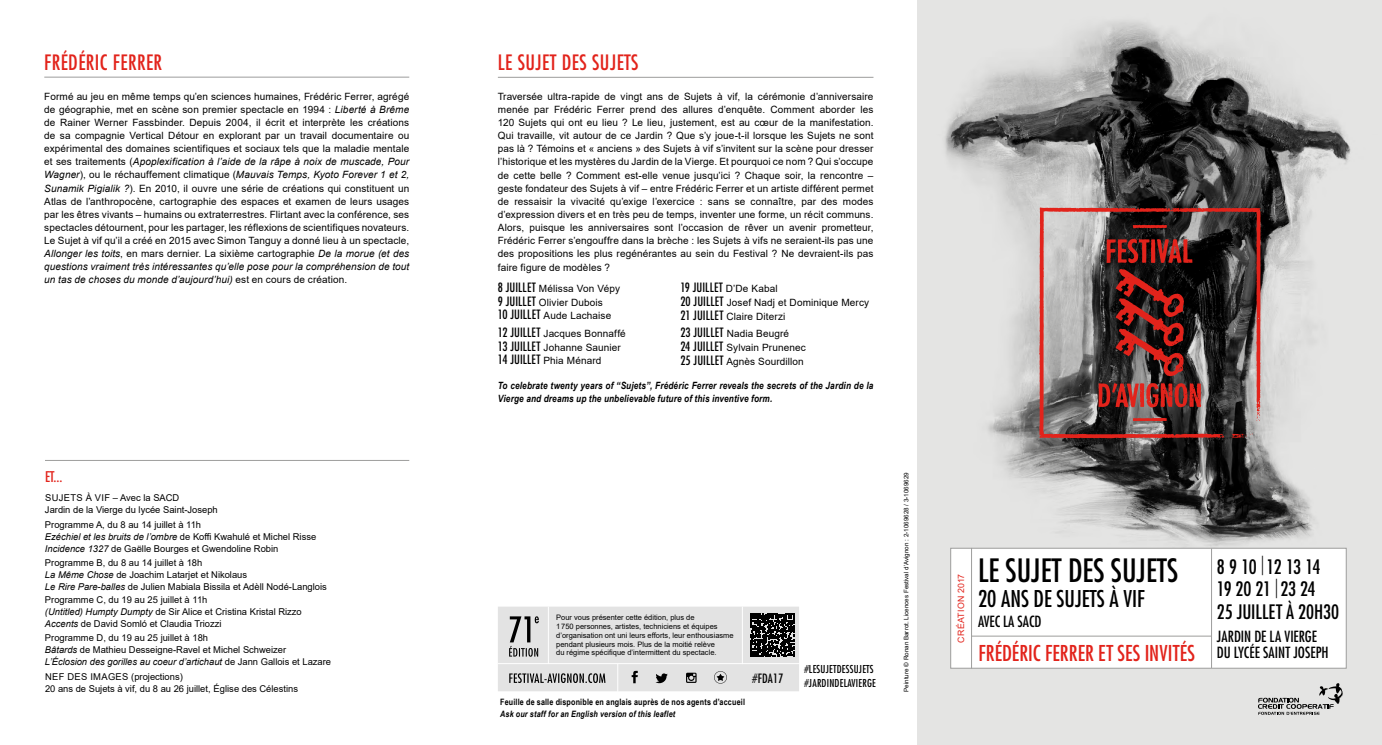
<style>
.page{position:relative;width:1382px;height:745px;background:#fff}
.page>*{position:absolute;margin:0;border:0;box-sizing:border-box;transform-origin:0 0}
.t1{font:condensed 31.25px "Futura LT";color:#000}
.t2{font:condensed 22.5px "Futura LT";color:#000}
.t3{font:condensed 21.25px "Futura LT";letter-spacing:.005em;color:#e2231b}
.t4{font:condensed 20.62px "Futura LT";letter-spacing:.02em;color:#e2231b}
.t5{font:condensed 19.38px/22.5px "Futura LT";letter-spacing:-.01em;color:#000}
.t6{font:condensed 15px/16.2px "Futura LT";color:#000}
.t7{font:condensed 14.38px "Futura LT";color:#e2231b}
.t8{font:500 condensed 12.5px "Futura LT Pro";color:#000}
.t9{font:condensed 12.5px "Futura LT";letter-spacing:.02em;color:#000}
.t10{font:condensed 10.62px/13.8px "Futura LT";letter-spacing:.02em;color:#000}
.t11{font:10px/13.1px "Arial";letter-spacing:.01em;color:#000}
.t12{font:italic 700 10px/13.1px "Arial Narrow";letter-spacing:.015em;color:#000}
.t13{font:9.38px/11.9px "Arial";color:#000}
.t14{font:700 8.75px "Arial Narrow";letter-spacing:.02em;color:#000}
.t15{font:italic 700 8.75px "Arial Narrow";letter-spacing:.02em;color:#000}
.t16{font:8.75px "Arial";letter-spacing:.035em;color:#e2231b}
.t17{font:7.5px/8.8px "Arial";color:#000}
.t18{font:6.25px "Arial";color:#000}
.s1{font-style:italic}
.s2{font-family:"Futura LT Pro";font-weight:500;font-stretch:condensed;font-size:12.5px}
.s3{font-family:"Arial";font-weight:400;font-stretch:normal;font-size:10px}
</style>
<div class="page">
<svg style="left:918px;top:0;width:464px;height:744px;fill:#e4e4e3"></svg>
<svg style="left:1039px;top:207px;width:222px;height:231px"></svg>
<svg style="left:1231px;top:433px;width:22px;height:4px"></svg>
<svg style="left:1133px;top:225px;width:34px;height:3px"></svg>
<svg style="left:1133px;top:417px;width:34px;height:4px"></svg>
<svg style="left:1098px;top:382px;width:103px;height:25px"></svg>
<svg style="left:1106px;top:238px;width:86px;height:138px"></svg>
<svg style="left:1258px;top:682px;width:85px;height:32px"></svg>
<div style="left:950px;top:547px;width:396px;height:121px;background:#fff;border:1px solid #9d9d9c"></div>
<hr style="left:971px;top:635px;width:240px;height:1px;background:#9d9d9c">
<hr style="left:971px;top:547px;width:1px;height:121px;background:#9d9d9c">
<hr style="left:1211px;top:548px;width:1px;height:119px;background:#9d9d9c">
<hr style="left:498px;top:77px;width:375px;height:1px;background:#9d9d9c">
<hr style="left:44px;top:77px;width:365px;height:1px;background:#9d9d9c">
<hr style="left:45px;top:460px;width:364px;height:1px;background:#9d9d9c">
<svg style="left:498px;top:606px;width:301px;height:85px"></svg>
<h3 class="t4" style="left:44px;top:50px;width:119px">FRÉDÉRIC FERRER</h3>
<p class="t11" style="left:44px;top:89px;width:367px;text-align:justify">Formé au jeu en même temps qu’en sciences humaines, Frédéric Ferrer, agrégé de géographie, met en scène son premier spectacle en 1994 : <span class="s1">Liberté à Brême </span>de Rainer Werner Fassbinder. Depuis 2004, il écrit et interprète les créations de sa compagnie Vertical Détour en explorant par un travail documentaire ou expérimental des domaines scientifiques et sociaux tels que la maladie mentale et ses traitements (<span class="s1">Apoplexification à l’aide de la râpe à noix de muscade, Pour Wagner</span>), ou le réchauffement climatique (<span class="s1">Mauvais Temps, Kyoto Forever 1 et 2, Sunamik Pigialik ?</span>). En 2010, il ouvre une série de créations qui constituent un Atlas de l’anthropocène, cartographie des espaces et examen de leurs usages par les êtres vivants – humains ou extraterrestres. Flirtant avec la conférence, ses spectacles détournent, pour les partager, les réflexions de scientifiques novateurs.<br>Le Sujet à vif qu’il a créé en 2015 avec Simon Tanguy a donné lieu à un spectacle, <span class="s1">Allonger les toits</span>, en mars dernier. La sixième cartographie <span class="s1">De la morue (et des questions vraiment très intéressantes qu’elle pose pour la compréhension de tout un tas de choses du monde d’aujourd’hui)</span> est en cours de création.</p>
<h3 class="t4" style="left:498px;top:50px;width:142px">LE SUJET DES SUJETS</h3>
<p class="t11" style="left:498px;top:89px;width:377px;text-align:justify">Traversée ultra-rapide de vingt ans de Sujets à vif, la cérémonie d’anniversaire menée par Frédéric Ferrer prend des allures d’enquête. Comment aborder les 120 Sujets qui ont eu lieu ? Le lieu, justement, est au cœur de la manifestation.<br>Qui travaille, vit autour de ce Jardin ? Que s’y joue-t-il lorsque les Sujets ne sont pas là ? Témoins et « anciens » des Sujets à vif s’invitent sur la scène pour dresser l’historique et les mystères du Jardin de la Vierge. Et pourquoi ce nom ? Qui s’occupe de cette belle ? Comment est-elle venue jusqu’ici ? Chaque soir, la rencontre – geste fondateur des Sujets à vif – entre Frédéric Ferrer et un artiste différent permet de ressaisir la vivacité qu’exige l’exercice : sans se connaître, par des modes d’expression divers et en très peu de temps, inventer une forme, un récit communs.<br>Alors, puisque les anniversaires sont l’occasion de rêver un avenir prometteur, Frédéric Ferrer s’engouffre dans la brèche : les Sujets à vifs ne seraient-ils pas une des propositions les plus regénérantes au sein du Festival ? Ne devraient-ils pas faire figure de modèles ?</p>
<p class="t11" style="left:498px;top:281px;width:124px;line-height:13.8px"><span class="s2">8 JUILLET</span> Mélissa Von Vépy<br><span class="s2">9 JUILLET</span> Olivier Dubois<br><span class="s2">10 JUILLET</span> Aude Lachaise</p>
<p class="t11" style="left:498px;top:326px;width:129px;line-height:13.8px"><span class="s2">12 JUILLET</span> Jacques Bonnaffé<br><span class="s2">13 JUILLET</span> Johanne Saunier<br><span class="s2">14 JUILLET</span> Phia Ménard</p>
<p class="t8" style="left:680px;top:279px;width:99px">19 JUILLET <span class="s3">D’De Kabal</span></p>
<p class="t11" style="left:680px;top:295px;width:190px;line-height:13.8px"><span class="s2">20 JUILLET</span> Josef Nadj et Dominique Mercy<br><span class="s2">21 JUILLET</span> Claire Diterzi</p>
<p class="t11" style="left:680px;top:326px;width:127px;line-height:13.8px"><span class="s2">23 JUILLET</span> Nadia Beugré<br><span class="s2">24 JUILLET</span> Sylvain Prunenec<br><span class="s2">25 JUILLET</span> Agnès Sourdillon</p>
<p class="t12" style="left:498px;top:378px;width:377px">To celebrate twenty years of “Sujets”, Frédéric Ferrer reveals the secrets of the Jardin de la<br>Vierge and dreams up the unbelievable future of this inventive form.</p>
<h3 class="t7" style="left:45px;top:468px;width:19px">ET...</h3>
<p class="t13" style="left:45px;top:491px;width:174px">SUJETS À VIF – Avec la SACD<br>Jardin de la Vierge du lycée Saint-Joseph</p>
<p class="t13" style="left:45px;top:518px;width:273px">Programme A, du 8 au 14 juillet à 11h<br><span class="s1">Ezéchiel et les bruits de l’ombre</span> de Koffi Kwahulé et Michel Risse<br><span class="s1">Incidence 1327</span> de Gaëlle Bourges et Gwendoline Robin</p>
<p class="t13" style="left:45px;top:556px;width:283px">Programme B, du 8 au 14 juillet à 18h<br><span class="s1">La Même Chose</span> de Joachim Latarjet et Nikolaus<br><span class="s1">Le Rire Pare-balles</span> de Julien Mabiala Bissila et Adèll Nodé-Langlois</p>
<p class="t13" style="left:45px;top:593px;width:258px">Programme C, du 19 au 25 juillet à 11h<br><span class="s1">(Untitled) Humpty Dumpty</span> de Sir Alice et Cristina Kristal Rizzo<br><span class="s1">Accents</span> de David Somló et Claudia Triozzi</p>
<p class="t13" style="left:45px;top:631px;width:288px">Programme D, du 19 au 25 juillet à 18h<br><span class="s1">Bâtards</span> de Mathieu Desseigne-Ravel et Michel Schweizer<br><span class="s1">L’Éclosion des gorilles au coeur d’artichaut</span> de Jann Gallois et Lazare</p>
<p class="t13" style="left:45px;top:670px;width:255px">NEF DES IMAGES (projections)<br>20 ans de Sujets à vif, du 8 au 26 juillet, Église des Célestins</p>
<p class="t10" style="left:804px;top:661px;width:73px">#LESUJETDESSUJETS #JARDINDELAVIERGE</p>
<p class="t17" style="left:556px;top:612px;width:179px">Pour vous présenter cette édition, plus de<br>1750 personnes, artistes, techniciens et équipes d’organisation ont uni leurs efforts, leur enthousiasme pendant plusieurs mois. Plus de la moitié relève<br>du régime spécifique d’intermittent du spectacle.</p>
<p class="t9" style="left:752px;top:670px;width:32px">#FDA17</p>
<p class="t14" style="left:500px;top:694px;width:246px">Feuille de salle disponible en anglais auprès de nos agents d’accueil</p>
<p class="t15" style="left:500px;top:706px;width:176px">Ask our staff for an English version of this leaflet</p>
<p class="t18" style="left:902px;top:691px;width:221px;rotate:-90deg">Peinture © Ronan Barrot. Licences Festival d’Avignon : 2-1069628 / 3-1069629</p>
<p class="t16" style="left:955px;top:642px;width:70px;rotate:-90deg">CRÉATION 2017</p>
<h1 class="t1" style="left:978px;top:551px;width:202px">LE SUJET DES SUJETS</h1>
<h2 class="t2" style="left:978px;top:585px;width:168px">20 ANS DE SUJETS À VIF</h2>
<h3 class="t6" style="left:978px;top:613px;width:65px">AVEC LA SACD</h3>
<h3 class="t3" style="left:978px;top:639px;width:218px">FRÉDÉRIC FERRER ET SES INVITÉS</h3>
<h3 class="t5" style="left:1217px;top:554px;width:124px">8 9 10 | 12 13 14<br>19 20 21 | 23 24<br>25 JUILLET À 20H30</h3>
<h3 class="t6" style="left:1217px;top:627px;width:113px">JARDIN DE LA VIERGE<br>DU LYCÉE SAINT JOSEPH</h3>
</div>
